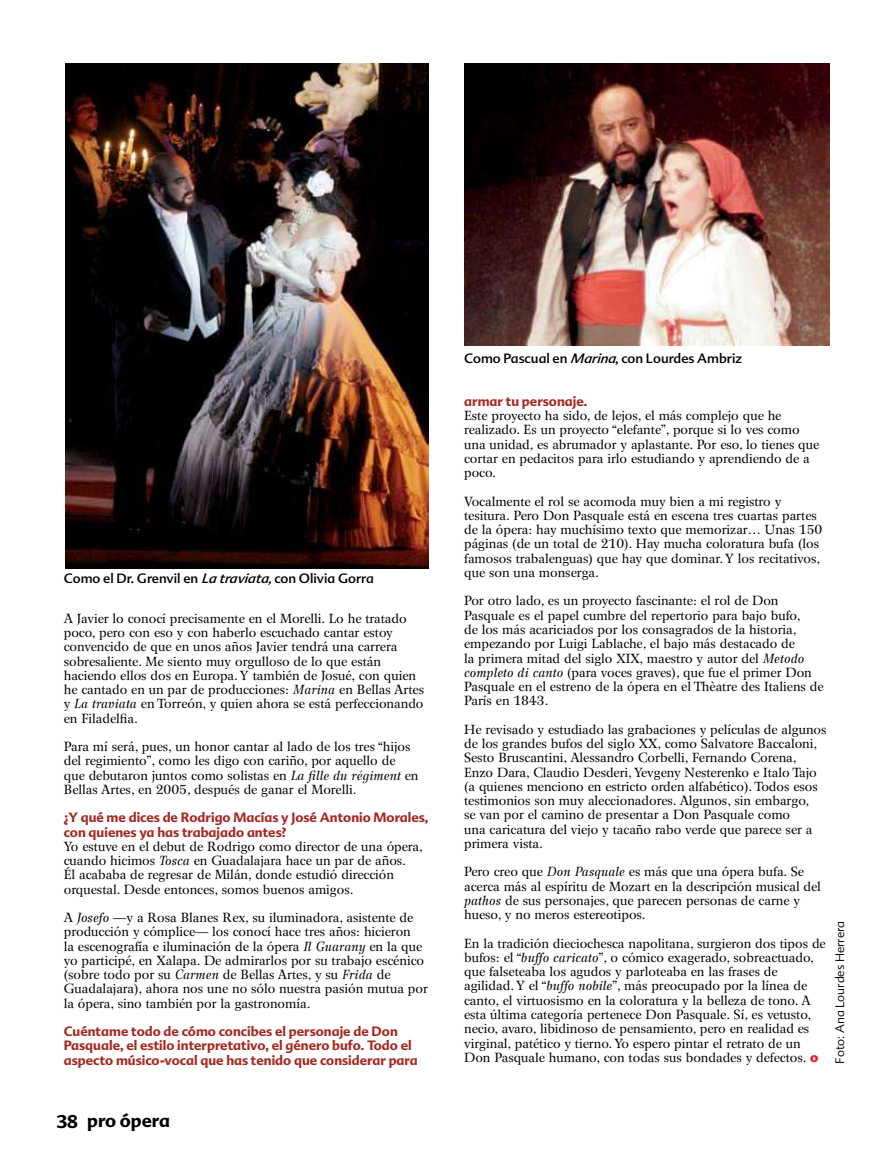
<style>
.page{position:relative;width:893px;height:1170px;background:#fff}
.page>*{position:absolute;margin:0;border:0;box-sizing:border-box;transform-origin:0 0}
.t1{font:700 18px "Advert";color:#000}
.t2{font:13.2px/14.2px "Wilke";color:#000}
.t3{font:700 13.2px/14.2px "Advert";color:#a62822}
.t4{font:13.2px "Advert";color:#000}
.t5{font:300 12px "Advert";color:#000}
.s1{font-style:italic}
.s2{font-family:"Advert";font-weight:900;color:#e91c23}
</style>
<div class="page">
<img style="left:65px;top:64px;width:363px;height:504px">
<img style="left:464px;top:64px;width:366px;height:282px">
<p class="t4" style="left:64px;top:570px;width:312px">Como el Dr. Grenvil en <span class="s1">Latraviata,</span>con Olivia Gorra</p>
<p class="t2" style="left:64px;top:611px;width:362px">A Javier lo conocí precisamente en el Morelli. Lo he tratado poco, pero con eso y con haberlo escuchado cantar estoy convencido de que en unos años Javier tendrá una carrera sobresaliente. Me siento muy orgulloso de lo que están haciendo ellos dos en Europa. Y también de Josué, con quien he cantado en un par de producciones: <span class="s1">Marina</span> en Bellas Artes y <span class="s1">La traviata</span> en Torreón, y quien ahora se está perfeccionando en Filadelfia.</p>
<p class="t2" style="left:64px;top:739px;width:356px">Para mí será, pues, un honor cantar al lado de los tres “hijos del regimiento”, como les digo con cariño, por aquello de que debutaron juntos como solistas en <span class="s1">La fille du régiment</span> en Bellas Artes, en 2005, después de ganar el Morelli.</p>
<p class="t3" style="left:64px;top:810px;width:366px">¿Y qué me dices de Rodrigo Macías y José Antonio Morales, con quienes ya has trabajado antes?</p>
<p class="t2" style="left:64px;top:839px;width:361px">Yo estuve en el debut de Rodrigo como director de una ópera, cuando hicimos <span class="s1">Tosca</span> en Guadalajara hace un par de años.<br>Él acababa de regresar de Milán, donde estudió dirección orquestal. Desde entonces, somos buenos amigos.</p>
<p class="t2" style="left:64px;top:910px;width:366px">A <span class="s1">Josefo</span> —y a Rosa Blanes Rex, su iluminadora, asistente de producción y cómplice— los conocí hace tres años: hicieron<br>la escenografía e iluminación de la ópera <span class="s1">Il Guarany</span> en la que yo participé, en Xalapa. De admirarlos por su trabajo escénico (sobre todo por su <span class="s1">Carmen</span> de Bellas Artes, y su <span class="s1">Frida</span> de Guadalajara), ahora nos une no sólo nuestra pasión mutua por la ópera, sino también por la gastronomía.</p>
<p class="t3" style="left:64px;top:1024px;width:356px">Cuéntame todo de cómo concibes el personaje de Don<br>Pasquale, el estilo interpretativo, el género bufo. Todo el aspecto músico-vocal que has tenido que considerar para</p>
<h1 class="t1" style="left:56px;top:1109px;width:115px">38 pro ópera</h1>
<p class="t4" style="left:464px;top:350px;width:280px">Como Pascual en <span class="s1">Marina</span>, con Lourdes Ambriz</p>
<p class="t3" style="left:464px;top:394px;width:125px">armar tu personaje.</p>
<p class="t2" style="left:464px;top:408px;width:357px">Este proyecto ha sido, de lejos, el más complejo que he realizado. Es un proyecto “elefante”, porque si lo ves como una unidad, es abrumador y aplastante. Por eso, lo tienes que cortar en pedacitos para irlo estudiando y aprendiendo de a poco.</p>
<p class="t2" style="left:464px;top:494px;width:360px">Vocalmente el rol se acomoda muy bien a mi registro y tesitura. Pero Don Pasquale está en escena tres cuartas partes de la ópera: hay muchísimo texto que memorizar… Unas 150 páginas (de un total de 210). Hay mucha coloratura bufa (los famosos trabalenguas) que hay que dominar. Y los recitativos, que son una monserga.</p>
<p class="t2" style="left:464px;top:594px;width:361px">Por otro lado, es un proyecto fascinante: el rol de Don Pasquale es el papel cumbre del repertorio para bajo bufo,<br>de los más acariciados por los consagrados de la historia, empezando por Luigi Lablache, el bajo más destacado de<br>la primera mitad del siglo XIX, maestro y autor del <span class="s1">Metodo completo di canto</span> (para voces graves), que fue el primer Don Pasquale en el estreno de la ópera en el Thèatre des Italiens de París en 1843.</p>
<p class="t2" style="left:464px;top:722px;width:364px">He revisado y estudiado las grabaciones y películas de algunos de los grandes bufos del siglo XX, como Salvatore Baccaloni, Sesto Bruscantini, Alessandro Corbelli, Fernando Corena, Enzo Dara, Claudio Desderi, Yevgeny Nesterenko e Italo Tajo (a quienes menciono en estricto orden alfabético). Todos esos testimonios son muy aleccionadores. Algunos, sin embargo,<br>se van por el camino de presentar a Don Pasquale como<br>una caricatura del viejo y tacaño rabo verde que parece ser a primera vista.</p>
<p class="t2" style="left:464px;top:864px;width:358px">Pero creo que <span class="s1">Don Pasquale</span> es más que una ópera bufa. Se acerca más al espíritu de Mozart en la descripción musical del <span class="s1">pathos</span> de sus personajes, que parecen personas de carne y hueso, y no meros estereotipos.</p>
<p class="t2" style="left:464px;top:936px;width:363px">En la tradición dieciochesca napolitana, surgieron dos tipos de bufos: el “<span class="s1">buffo caricato</span>”, o cómico exagerado, sobreactuado, que falseteaba los agudos y parloteaba en las frases de agilidad. Y el “<span class="s1">buffo nobile</span>”, más preocupado por la línea de canto, el virtuosismo en la coloratura y la belleza de tono. A esta última categoría pertenece Don Pasquale. Sí, es vetusto, necio, avaro, libidinoso de pensamiento, pero en realidad es virginal, patético y tierno. Yo espero pintar el retrato de un Don Pasquale humano, con todas sus bondades y defectos. <span class="s2">o</span></p>
<p class="t5" style="left:833px;top:1063px;width:144px;rotate:-90deg">Foto: Ana Lourdes Herrera</p>
</div>
